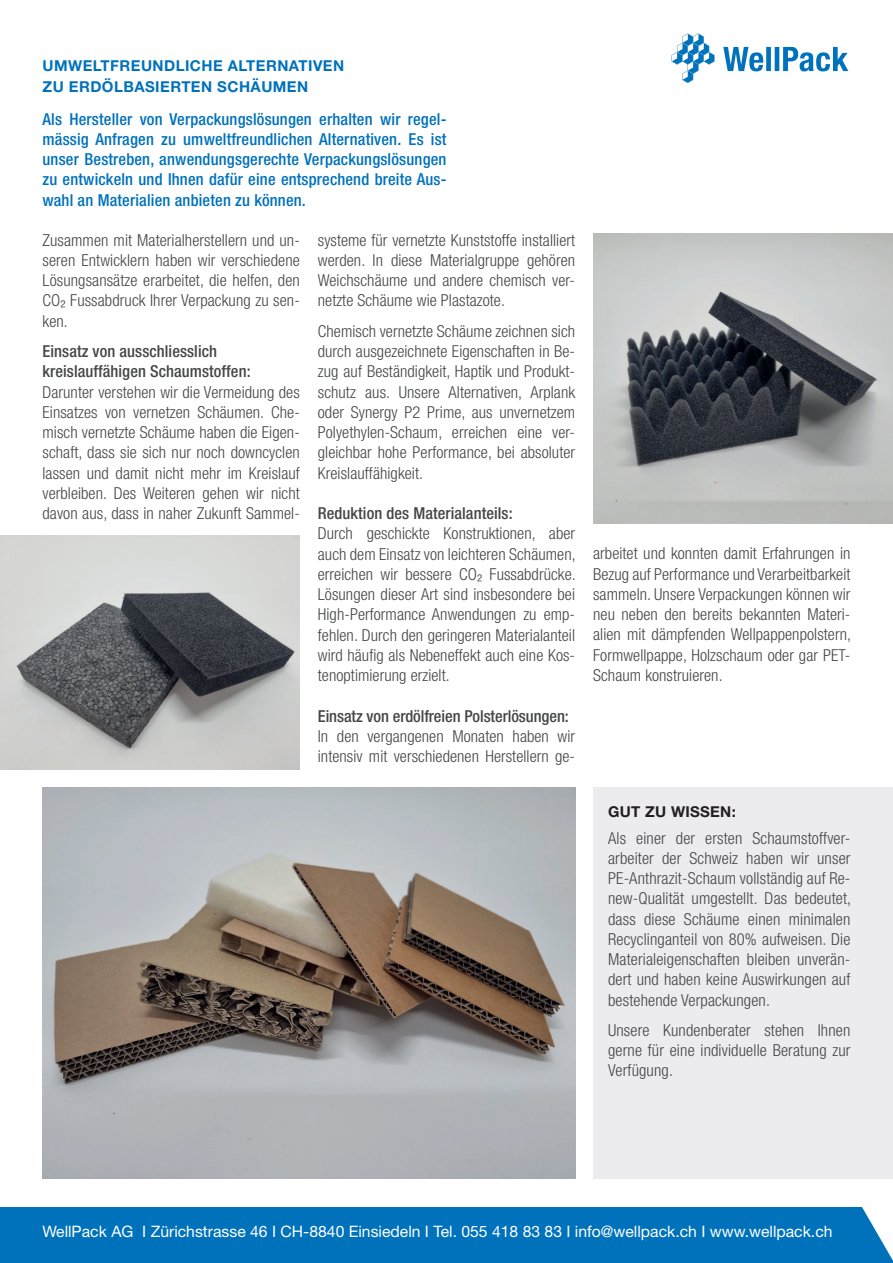
<style>
.page{position:relative;width:893px;height:1263px;background:#fff}
.page>*{position:absolute;margin:0;border:0;box-sizing:border-box;transform-origin:0 0}
.Tabellentext{font:300 condensed 16.5px/20.2px "Helvetica Neue LT Std";letter-spacing:.005em;color:#454647;text-align:justify}
.Tabellentext-2{font:500 condensed 16.5px/20.2px "Helvetica Neue LT Std";letter-spacing:.01em;color:#0072bc;text-align:justify}
.Tabellentext-3{font:500 condensed 16.5px/20.2px "Helvetica Neue LT Std";letter-spacing:.005em;color:#454647}
.Tabellentext-4{font:15.75px "Helvetica Neue LT Std";color:#fff}
.Tabellentext-5{font:700 15px/21px "Helvetica Neue LT Std";letter-spacing:.03em;color:#0072bc}
.t1{font:700 15px "Helvetica Neue LT Std";letter-spacing:.02em;color:#231f20}
</style>
<div class="page">
<div style="left:0;top:1208px;width:893px;height:55px;background:#0072bc"></div>
<svg style="left:859px;top:1207px;width:34px;height:54px"></svg>
<svg style="left:672px;top:33px;width:43px;height:50px"></svg>
<svg style="left:723px;top:47px;width:125px;height:24px"></svg>
<img style="left:593px;top:234px;width:300px;height:289px">
<img style="left:0;top:536px;width:300px;height:234px">
<img style="left:43px;top:787px;width:532px;height:392px">
<div style="left:593px;top:787px;width:300px;height:392px;background:#ececee"></div>
<p class="Tabellentext-5" style="left:43px;top:55px;width:303px">UMWELTFREUNDLICHE ALTERNATIVEN<br>ZU ERDÖLBASIERTEN SCHÄUMEN</p>
<p class="Tabellentext-2" style="left:43px;top:108px;width:405px">Als Hersteller von Verpackungslösungen erhalten wir regel&shy;mässig Anfragen zu umweltfreundlichen Alternativen. Es ist unser Bestreben, anwendungsgerechte Verpackungslösungen zu entwickeln und Ihnen dafür eine entsprechend breite Aus&shy;wahl an Materialien anbieten zu können.</p>
<p class="Tabellentext" style="left:43px;top:230px;width:259px">Zusammen mit Materialherstellern und un&shy;seren Entwicklern haben wir verschiedene Lösungsansätze erarbeitet, die helfen, den CO² Fussabdruck Ihrer Verpackung zu sen&shy;ken.</p>
<p class="Tabellentext-3" style="left:43px;top:341px;width:210px">Einsatz von ausschliesslich kreislauffähigen Schaumstoffen:</p>
<p class="Tabellentext" style="left:43px;top:381px;width:259px">Darunter verstehen wir die Vermeidung des Einsatzes von vernetzen Schäumen. Che&shy;misch vernetzte Schäume haben die Eigen&shy;schaft, dass sie sich nur noch downcyclen lassen und damit nicht mehr im Kreislauf verbleiben. Des Weiteren gehen wir nicht davon aus, dass in naher Zukunft Sammel-</p>
<p class="Tabellentext" style="left:318px;top:230px;width:259px">systeme für vernetzte Kunststoffe installiert werden. In diese Materialgruppe gehören Weichschäume und andere chemisch ver&shy;netzte Schäume wie Plastazote.</p>
<p class="Tabellentext" style="left:318px;top:321px;width:259px">Chemisch vernetzte Schäume zeichnen sich durch ausgezeichnete Eigenschaften in Be&shy;zug auf Beständigkeit, Haptik und Produkt&shy;schutz aus. Unsere Alternativen, Arplank oder Synergy P2 Prime, aus unvernetzem Polyethylen-Schaum, erreichen eine ver&shy;gleichbar hohe Performance, bei absoluter Kreislauffähigkeit.</p>
<p class="Tabellentext-3" style="left:318px;top:503px;width:196px">Reduktion des Materialanteils:</p>
<p class="Tabellentext" style="left:318px;top:523px;width:259px">Durch geschickte Konstruktionen, aber auch dem Einsatz von leichteren Schäumen, erreichen wir bessere CO² Fussabdrücke.<br>Lösungen dieser Art sind insbesondere bei High-Performance Anwendungen zu emp&shy;fehlen. Durch den geringeren Materialanteil wird häufig als Nebeneffekt auch eine Kos&shy;tenoptimierung erzielt.</p>
<p class="Tabellentext-3" style="left:318px;top:705px;width:252px">Einsatz von erdölfreien Polsterlösungen:</p>
<p class="Tabellentext" style="left:318px;top:726px;width:259px">In den vergangenen Monaten haben wir intensiv mit verschiedenen Herstellern ge-</p>
<p class="Tabellentext" style="left:593px;top:543px;width:259px">arbeitet und konnten damit Erfahrungen in Bezug auf Performance und Verarbeitbarkeit sammeln. Unsere Verpackungen können wir neu neben den bereits bekannten Materi&shy;alien mit dämpfenden Wellpappenpolstern, Formwellpappe, Holzschaum oder gar PET-Schaum konstruieren.</p>
<p class="t1" style="left:608px;top:802px;width:129px">GUT ZU WISSEN:</p>
<p class="Tabellentext" style="left:608px;top:827px;width:244px">Als einer der ersten Schaumstoffver&shy;arbeiter der Schweiz haben wir unser PE-Anthrazit-Schaum vollständig auf Re&shy;new-Qualität umgestellt. Das bedeutet, dass diese Schäume einen minimalen Recyclinganteil von 80% aufweisen. Die Materialeigenschaften bleiben unverän&shy;dert und haben keine Auswirkungen auf bestehende Verpackungen.</p>
<p class="Tabellentext" style="left:608px;top:1020px;width:244px">Unsere Kundenberater stehen Ihnen gerne für eine individuelle Beratung zur Verfügung.</p>
<p class="Tabellentext-4" style="left:43px;top:1222px;width:791px">WellPack AG I Zürichstrasse 46 I CH-8840 Einsiedeln I Tel. 055 418 83 83 I info@wellpack.ch I www.wellpack.ch</p>
</div>
